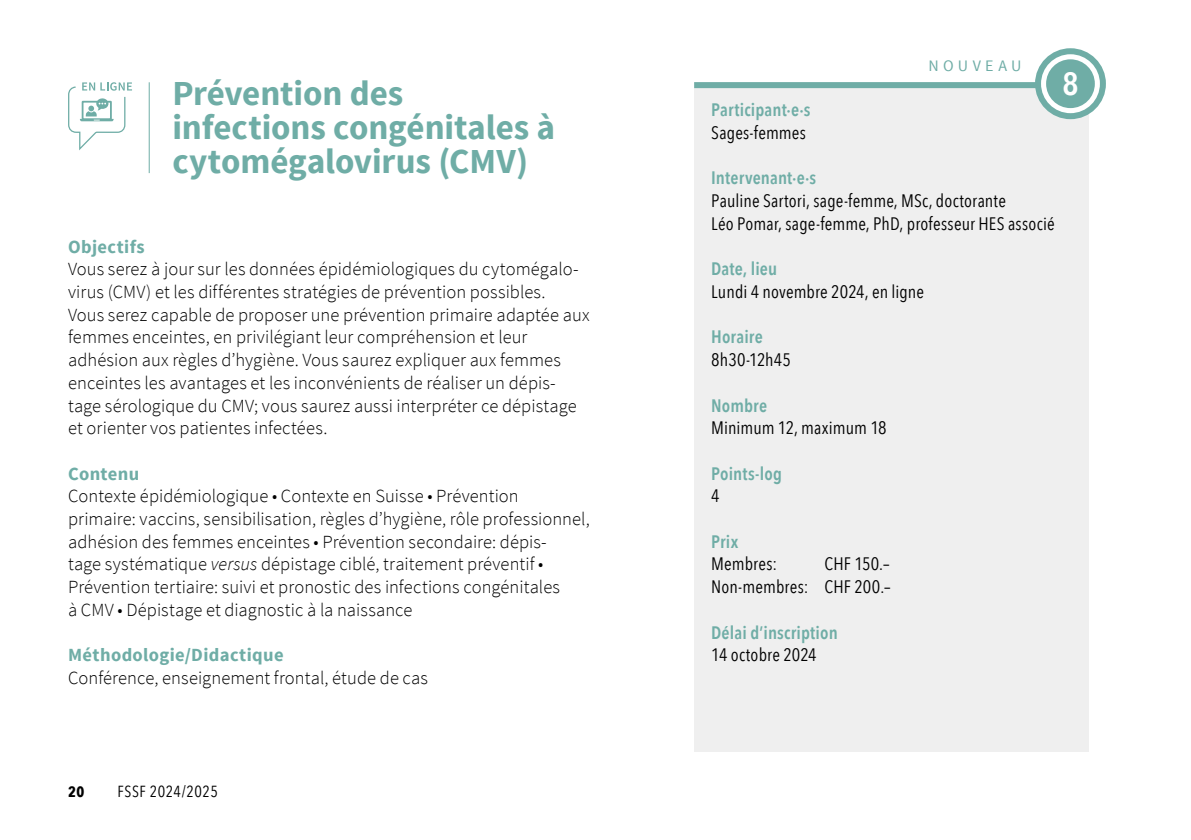
<style>
.page{position:relative;width:1191px;height:840px;background:#fff}
.page>*{position:absolute;margin:0;border:0;box-sizing:border-box;transform-origin:0 0}
.t1{font:700 35px/34px "Source Sans Pro";letter-spacing:-.005em;color:#6fada6}
.t2{font:600 32px "Avenir Next Condensed";color:#fff}
.t3{font:300 18.4px/22.6px "Source Sans Pro";letter-spacing:.005em;color:#000}
.t4{font:700 18.4px "Source Sans Pro";letter-spacing:.02em;color:#6fada6}
.t5{font:18px/22.6px "Avenir Next Condensed";letter-spacing:.01em;color:#000}
.t6{font:600 18px "Avenir Next Condensed";letter-spacing:.01em;color:#6fada6}
.t7{font:16px "Avenir Next Condensed";letter-spacing:.03em;color:#000}
.t8{font:16px "Source Sans Pro";letter-spacing:.27em;color:#6fada6}
.t9{font:700 15px "Avenir Next Condensed";color:#000}
.s1{font-style:italic}
</style>
<div class="page">
<div style="left:694px;top:82px;width:395px;height:669px;background:#efefef"></div>
<div style="left:694px;top:82px;width:361px;height:6px;background:#6fada6"></div>
<svg style="left:1038px;top:51px;width:65px;height:65px"></svg>
<div style="left:1035px;top:48px;width:71px;height:71px;border:6px solid #6fada6;border-radius:50%"></div>
<div style="left:1046px;top:59px;width:48px;height:49px;background:#6fada6;border-radius:50%"></div>
<hr style="left:149px;top:82px;width:1px;height:91px;background:#6fada6">
<svg style="left:68px;top:82px;width:64px;height:68px"></svg>
<h1 class="t1" style="left:172px;top:78px;width:384px">Prévention des infections congénitales à cytomégalovirus (CMV)</h1>
<p class="t4" style="left:68px;top:234px;width:78px">Objectifs</p>
<p class="t3" style="left:68px;top:258px;width:523px">Vous serez à jour sur les données épidémiologiques du cytomégalo&shy;virus (CMV) et les différentes stratégies de prévention possibles.<br>Vous serez capable de proposer une prévention primaire adaptée aux femmes enceintes, en privilégiant leur compréhension et leur adhésion aux règles d’hygiène. Vous saurez expliquer aux femmes enceintes les avantages et les inconvénients de réaliser un dépis&shy;tage sérologique du CMV; vous saurez aussi interpréter ce dépistage et orienter vos patientes infectées.</p>
<p class="t4" style="left:68px;top:461px;width:73px">Contenu</p>
<p class="t3" style="left:68px;top:484px;width:523px">Contexte épidémiologique • Contexte en Suisse • Prévention primaire: vaccins, sensibilisation, règles d’hygiène, rôle professionnel, adhésion des femmes enceintes • Prévention secondaire: dépis-<br>tage systématique <span class="s1">versus</span> dépistage ciblé, traitement préventif • Prévention tertiaire: suivi et pronostic des infections congénitales<br>à CMV • Dépistage et diagnostic à la naissance</p>
<p class="t4" style="left:68px;top:643px;width:217px">Méthodologie/Didactique</p>
<p class="t3" style="left:68px;top:666px;width:361px">Conférence, enseignement frontal, étude de cas</p>
<p class="t9" style="left:68px;top:782px;width:18px">20</p>
<p class="t7" style="left:117px;top:777px;width:102px">FSSF 2024/2025</p>
<p class="t8" style="left:928px;top:56px;width:94px">NOUVEAU</p>
<p class="t6" style="left:711px;top:94px;width:101px">Participant·e·s</p>
<p class="t5" style="left:711px;top:120px;width:96px">Sages-femmes</p>
<p class="t6" style="left:711px;top:162px;width:106px">Intervenant·e·s</p>
<p class="t5" style="left:711px;top:188px;width:345px">Pauline Sartori, sage-femme, MSc, doctorante<br>Léo Pomar, sage-femme, PhD, professeur HES associé</p>
<p class="t6" style="left:711px;top:253px;width:68px">Date, lieu</p>
<p class="t5" style="left:711px;top:279px;width:214px">Lundi 4 novembre 2024, en ligne</p>
<p class="t6" style="left:711px;top:321px;width:53px">Horaire</p>
<p class="t5" style="left:711px;top:347px;width:81px">8h30-12h45</p>
<p class="t6" style="left:711px;top:389px;width:57px">Nombre</p>
<p class="t5" style="left:711px;top:415px;width:177px">Minimum 12, maximum 18</p>
<p class="t6" style="left:711px;top:457px;width:72px">Points-log</p>
<p class="t5" style="left:711px;top:483px;width:10px">4</p>
<p class="t6" style="left:711px;top:525px;width:29px">Prix</p>
<p class="t5" style="left:711px;top:551px;width:68px">Membres:</p>
<p class="t5" style="left:711px;top:551px;width:181px;text-align:right">CHF 150.–<br>Non-membres: CHF 200.–</p>
<p class="t6" style="left:711px;top:616px;width:128px">Délai d’inscription</p>
<p class="t5" style="left:711px;top:642px;width:107px">14 octobre 2024</p>
<h2 class="t2" style="left:1062px;top:56px;width:17px">8</h2>
</div>
